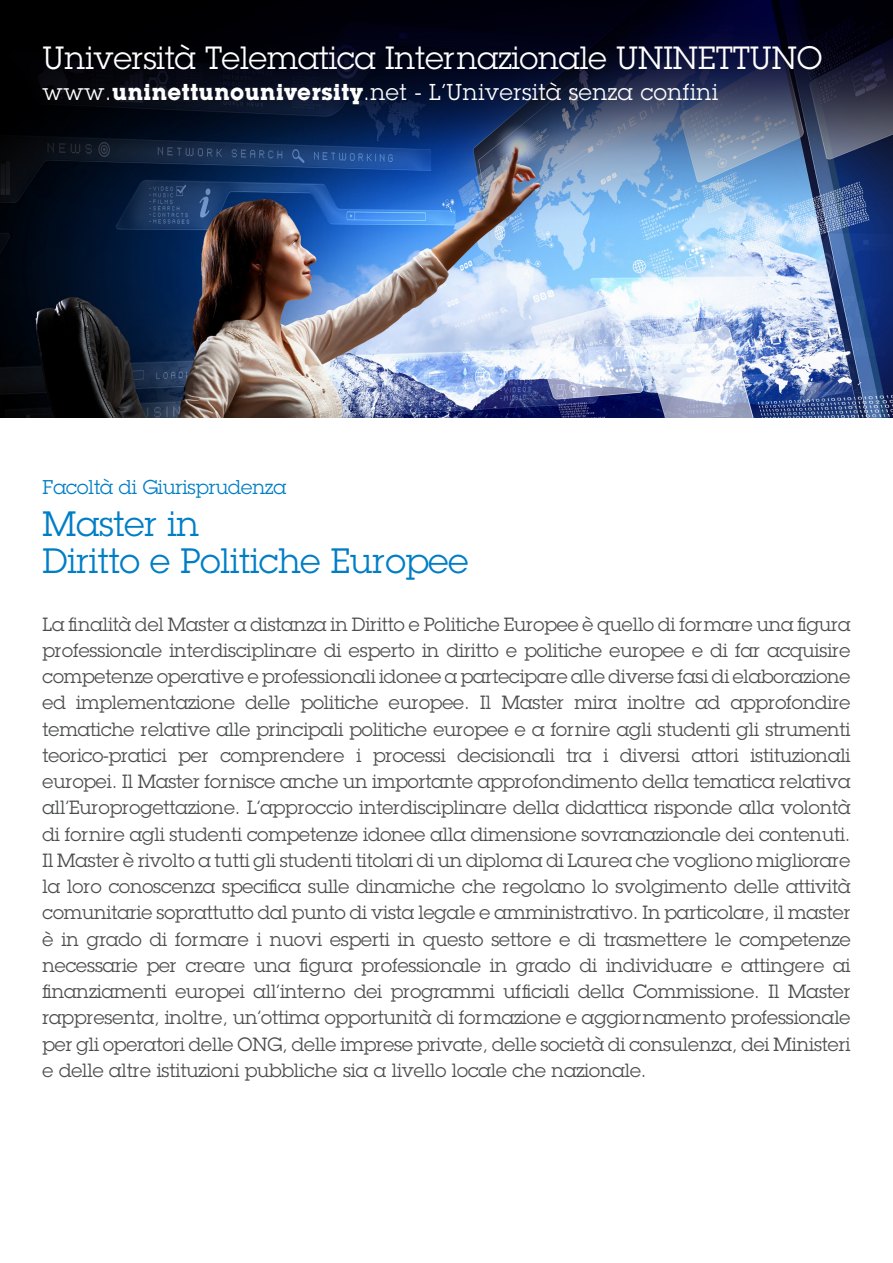
<style>
.page{position:relative;width:893px;height:1263px;background:#fff}
.page>*{position:absolute;margin:0;border:0;box-sizing:border-box;transform-origin:0 0}
.t1{font:34.5px "Lubalin Graph Std";color:#007ec5}
.t2{font:31.5px "Lubalin Graph Std";color:#fff}
.t3{font:22.5px "Lubalin Graph Std";letter-spacing:.025em;color:#fff}
.t4{font:19.5px "Lubalin Graph Std";color:#007ec5}
.t5{font:18.75px/26.2px "Lubalin Graph Std";color:#4b4c4d;text-align:justify}
.s1{font-weight:700}
</style>
<div class="page">
<img style="left:0;top:0;width:893px;height:417px">
<p class="t2" style="left:43px;top:38px;width:781px">Università Telematica Internazionale UNINETTUNO</p>
<p class="t3" style="left:43px;top:78px;width:677px">www.<span class="s1">uninettunouniversity</span>.net - L’Università senza confini</p>
<p class="t4" style="left:43px;top:475px;width:245px">Facoltà di Giurisprudenza</p>
<p class="t1" style="left:43px;top:502px;width:158px">Master in</p>
<p class="t1" style="left:43px;top:539px;width:428px">Diritto e Politiche Europee</p>
<p class="t5" style="left:43px;top:611px;width:809px">La finalità del Master a distanza in Diritto e Politiche Europee è quello di formare una figura professionale interdisciplinare di esperto in diritto e politiche europee e di far acquisire competenze operative e professionali idonee a partecipare alle diverse fasi di elaborazione ed implementazione delle politiche europee. Il Master mira inoltre ad approfondire tematiche relative alle principali politiche europee e a fornire agli studenti gli strumenti teorico-pratici per comprendere i processi decisionali tra i diversi attori istituzionali europei. Il Master fornisce anche un importante approfondimento della tematica relativa all’Europrogettazione. L’approccio interdisciplinare della didattica risponde alla volontà di fornire agli studenti competenze idonee alla dimensione sovranazionale dei contenuti.</p>
<p class="t5" style="left:43px;top:847px;width:809px">Il Master è rivolto a tutti gli studenti titolari di un diploma di Laurea che vogliono migliorare la loro conoscenza specifica sulle dinamiche che regolano lo svolgimento delle attività comunitarie soprattutto dal punto di vista legale e amministrativo. In particolare, il master è in grado di formare i nuovi esperti in questo settore e di trasmettere le competenze necessarie per creare una figura professionale in grado di individuare e attingere ai finanziamenti europei all’interno dei programmi ufficiali della Commissione. Il Master rappresenta, inoltre, un’ottima opportunità di formazione e aggiornamento professionale per gli operatori delle ONG, delle imprese private, delle società di consulenza, dei Ministeri e delle altre istituzioni pubbliche sia a livello locale che nazionale.</p>
</div>
